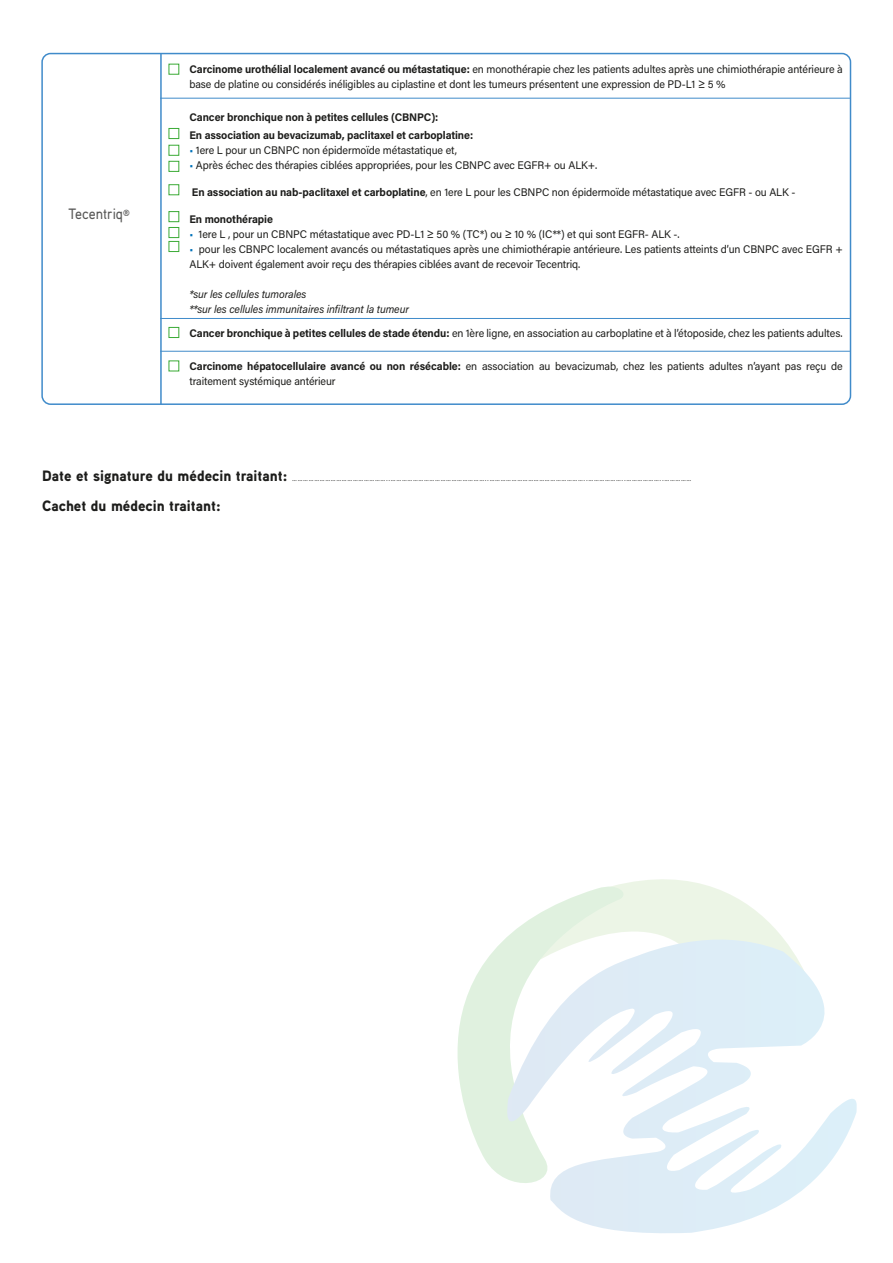
<style>
.page{position:relative;width:893px;height:1263px;background:#fff}
.page>*{position:absolute;margin:0;border:0;box-sizing:border-box;transform-origin:0 0}
.t1{font:900 15px "Aaux Pro";color:#1d1d1b}
.t2{font:500 15px "Aaux Pro";color:#585857;scale:.94 1}
.t3{font:11.1px/15px "Acumin Pro";letter-spacing:-.005em;color:#1d1d1b;scale:.96 1}
.t4{font:700 11.1px/18px "Acumin Pro";letter-spacing:-.005em;color:#1d1d1b;scale:.96 1}
.t5{font:italic 11.1px/15px "Acumin Pro";letter-spacing:-.005em;color:#1d1d1b;scale:.96 1}
.t6{font:300 10.5px "Aaux Next";color:#1d1d1b}
.s1{font-weight:700}
.s2{color:#0072ba}
.s3{font-family:"Aaux Pro";font-weight:900;font-size:15px}
</style>
<div class="page">
<svg style="left:630px;top:879px;width:142px;height:47px"></svg>
<svg style="left:457px;top:882px;width:173px;height:295px"></svg>
<svg style="left:503px;top:926px;width:354px;height:307px"></svg>
<hr style="left:160px;top:318px;width:690px;height:1px;background:#408bca">
<hr style="left:160px;top:98px;width:690px;height:1px;background:#408bca">
<hr style="left:160px;top:351px;width:690px;height:1px;background:#408bca">
<div style="left:41px;top:53px;width:810px;height:352px;border:2px solid #408bca;border-radius:9px"></div>
<hr style="left:160px;top:54px;width:2px;height:350px;background:#408bca">
<div style="left:169px;top:327px;width:10px;height:11px;border:1px solid #3aaa35"></div>
<div style="left:169px;top:145px;width:10px;height:11px;border:1px solid #3aaa35"></div>
<div style="left:169px;top:128px;width:10px;height:11px;border:1px solid #3aaa35"></div>
<div style="left:169px;top:64px;width:10px;height:11px;border:1px solid #3aaa35"></div>
<div style="left:169px;top:161px;width:10px;height:11px;border:1px solid #3aaa35"></div>
<div style="left:169px;top:184px;width:10px;height:11px;border:1px solid #3aaa35"></div>
<div style="left:169px;top:211px;width:10px;height:11px;border:1px solid #3aaa35"></div>
<div style="left:169px;top:241px;width:10px;height:11px;border:1px solid #3aaa35"></div>
<div style="left:169px;top:227px;width:10px;height:11px;border:1px solid #3aaa35"></div>
<h1 class="t2" style="left:69px;top:205px;width:67px">Tecentriq<sup>®</sup></h1>
<p class="t3" style="left:189px;top:61px;width:682px"><span class="s1">Carcinome urothélial localement avancé ou métastatique:</span> en monothérapie chez les patients adultes après une chimiothérapie antérieure à base de platine ou considérés inéligibles au ciplastine et dont les tumeurs présentent une expression de PD-L1 ≥ 5 %</p>
<p class="t4" style="left:189px;top:107px;width:297px">Cancer bronchique non à petites cellules (CBNPC):<br>En association au bevacizumab, paclitaxel et carboplatine:</p>
<p class="t3" style="left:189px;top:142px;width:280px"><span class="s2">•</span> 1ere L pour un CBNPC non épidermoïde métastatique et,</p>
<p class="t3" style="left:189px;top:157px;width:426px"><span class="s2">•</span> Après échec des thérapies ciblées appropriées, pour les CBNPC avec EGFR+ ou ALK+.</p>
<p class="t3" style="left:192px;top:184px;width:630px"><span class="s1">En association au nab-paclitaxel et carboplatine</span>, en 1ere L pour les CBNPC non épidermoïde métastatique avec EGFR - ou ALK -</p>
<p class="t4" style="left:189px;top:209px;width:88px">En monothérapie</p>
<p class="t3" style="left:189px;top:226px;width:512px"><span class="s2">•</span> 1ere L , pour un CBNPC métastatique avec PD-L1 ≥ 50 % (TC*) ou ≥ 10 % (IC**) et qui sont EGFR- ALK -.</p>
<p class="t3" style="left:189px;top:241px;width:682px"><span class="s2">•</span> pour les CBNPC localement avancés ou métastatiques après une chimiothérapie antérieure. Les patients atteints d’un CBNPC avec EGFR +<br>ALK+ doivent également avoir reçu des thérapies ciblées avant de recevoir Tecentriq.</p>
<p class="t5" style="left:189px;top:286px;width:230px">*sur les cellules tumorales<br>**sur les cellules immunitaires infiltrant la tumeur</p>
<p class="t3" style="left:189px;top:325px;width:682px"><span class="s1">Cancer bronchique à petites cellules de stade étendu:</span> en 1ère ligne, en association au carboplatine et à l’étoposide, chez les patients adultes.</p>
<p class="t3" style="left:189px;top:359px;width:682px"><span class="s1">Carcinome hépatocellulaire avancé ou non résécable:</span> en association au bevacizumab, chez les patients adultes n’ayant pas reçu de traitement systémique antérieur</p>
<p class="t6" style="left:42px;top:470px;width:651px"><span class="s3">Date et signature du médecin traitant:</span> ……………………………………………..……………………………………………..……………………………………………..………………..………………..……………</p>
<h1 class="t1" style="left:42px;top:496px;width:180px">Cachet du médecin traitant:</h1>
</div>
